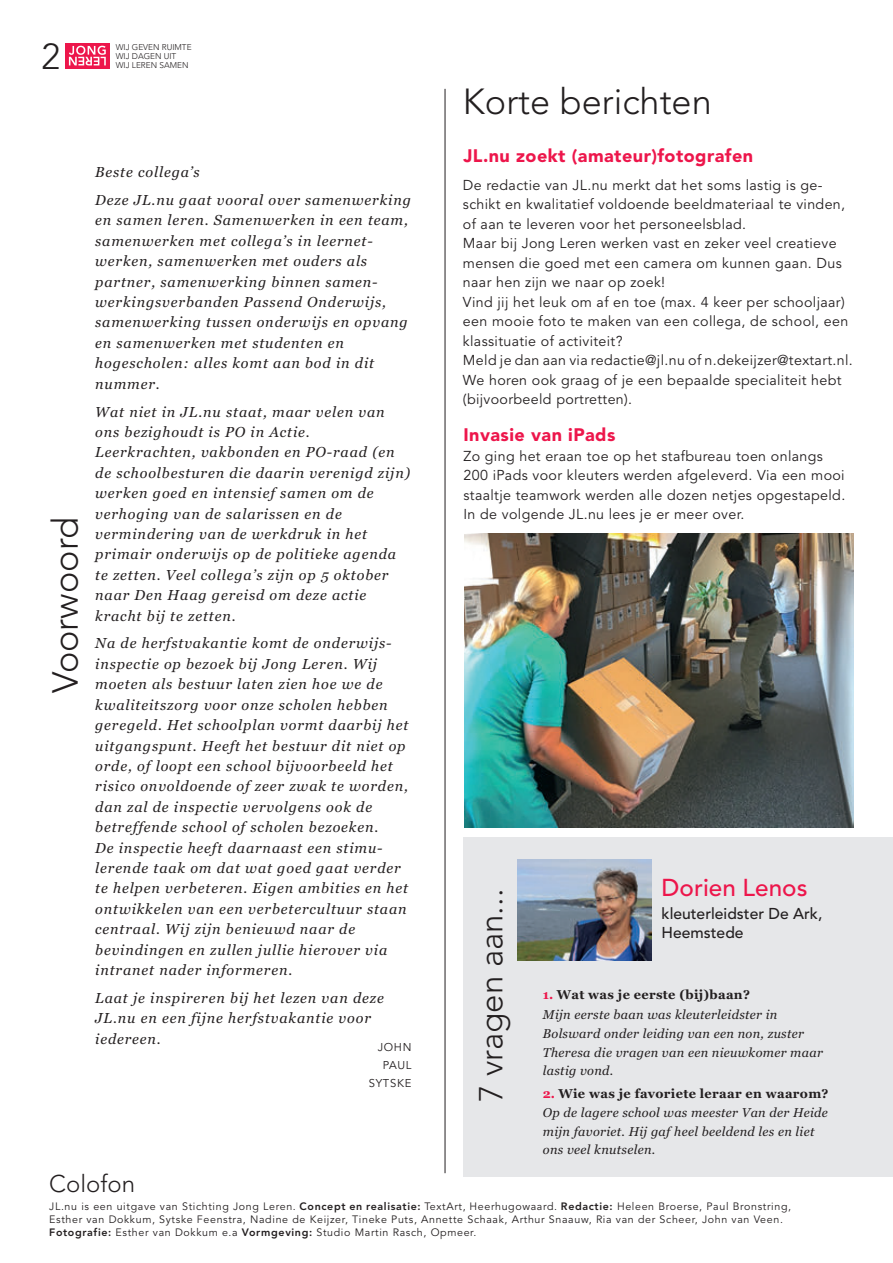
<style>
.page{position:relative;width:893px;height:1263px;background:#fff}
.page>*{position:absolute;margin:0;border:0;box-sizing:border-box;transform-origin:0 0}
.t1{font:300 36px "Avenir";color:#231f20}
.t2{font:300 33px "Avenir";color:#231f20}
.t3{font:500 24.3px "Avenir";color:#ed164b}
.t4{font:300 24px "Avenir";color:#231f20}
.t5{font:900 18px "Avenir";letter-spacing:.025em;color:#ed164b}
.t6{font:500 15.6px/19.2px "Avenir";color:#231f20}
.t7{font:italic 14.4px/20.4px "Georgia";letter-spacing:.06em;color:#231f20}
.t8{font:14.25px/19.5px "Avenir";letter-spacing:.025em;color:#231f20}
.t9{font:italic 12.75px/18.8px "Georgia";letter-spacing:.025em;color:#231f20}
.t10{font:11.25px/18px "Avenir";letter-spacing:.06em;color:#231f20;text-align:right}
.t11{font:10.65px/13.4px "Avenir";letter-spacing:.06em;color:#231f20}
.t12{font:300 8.25px/9.1px "Avenir";color:#231f20}
.s1{font-weight:700;font-style:normal;color:#ed164b}
.s2{font-weight:700;font-style:normal}
.s3{font-weight:800}
</style>
<div class="page">
<div style="left:463px;top:837px;width:430px;height:340px;background:#e6e7e9"></div>
<hr style="left:445px;top:89px;width:1px;height:1084px;background:#231f20">
<div style="left:65px;top:43px;width:45px;height:26px;background:#ed164b"></div>
<svg style="left:69px;top:46px;width:37px;height:19px"></svg>
<img style="left:517px;top:860px;width:134px;height:101px">
<img style="left:464px;top:534px;width:389px;height:293px">
<h1 class="t1" style="left:41px;top:41px;width:20px">2</h1>
<p class="t12" style="left:116px;top:43px;width:77px">WIJ GEVEN RUIMTE<br>WIJ DAGEN UIT<br>WIJ LEREN SAMEN</p>
<h1 class="t1" style="left:51px;top:693px;width:177px;rotate:-90deg">Voorwoord</h1>
<p class="t7" style="left:95px;top:159px;width:317px;line-height:27.9px">Beste collega’s<br>Deze JL.nu gaat vooral over samenwerking</p>
<p class="t7" style="left:95px;top:211px;width:314px">en samen leren. Samenwerken in een team, samenwerken met collega’s in leernet - werken, samenwerken met ouders als partner, samenwerking binnen samen - werkingsverbanden Passend Onderwijs, samenwerking tussen onderwijs en opvang en samenwerken met studenten en hogescholen: alles komt aan bod in dit nummer.</p>
<p class="t7" style="left:95px;top:402px;width:316px">Wat niet in JL.nu staat, maar velen van ons bezighoudt is PO in Actie.<br>Leerkrachten, vakbonden en PO-raad (en de schoolbesturen die daarin verenigd zijn) werken goed en intensief samen om de verhoging van de salarissen en de vermindering van de werkdruk in het primair onderwijs op de politieke agenda te zetten. Veel collega’s zijn op 5 oktober naar Den Haag gereisd om deze actie kracht bij te zetten.</p>
<p class="t7" style="left:95px;top:634px;width:315px">Na de herfstvakantie komt de onderwijs - inspectie op bezoek bij Jong Leren. Wij moeten als bestuur laten zien hoe we de kwaliteitszorg voor onze scholen hebben geregeld. Het schoolplan vormt daarbij het uitgangspunt. Heeft het bestuur dit niet op orde, of loopt een school bijvoorbeeld het risico onvoldoende of zeer zwak te worden, dan zal de inspectie vervolgens ook de betreffende school of scholen bezoeken.<br>De inspectie heeft daarnaast een stimu - lerende taak om dat wat goed gaat verder te helpen verbeteren. Eigen ambities en het ont wik kelen van een verbetercultuur staan centraal. Wij zijn benieuwd naar de bevindingen en zullen jullie hierover via intranet nader informeren.</p>
<p class="t7" style="left:95px;top:989px;width:290px">Laat je inspireren bij het lezen van deze<br>JL.nu en een fijne herfstvakantie voor iedereen.</p>
<p class="t10" style="left:369px;top:1039px;width:44px">JOHN<br>PAUL<br>SYTSKE</p>
<h1 class="t1" style="left:463px;top:87px;width:250px">Korte berichten</h1>
<p class="t5" style="left:463px;top:149px;width:291px">JL.nu zoekt (amateur)fotografen</p>
<p class="t8" style="left:463px;top:176px;width:391px">De redactie van JL.nu merkt dat het soms lastig is ge&shy;schikt en kwalitatief voldoende beeldmateriaal te vinden, of aan te leveren voor het personeelsblad.<br>Maar bij Jong Leren werken vast en zeker veel creatieve mensen die goed met een camera om kunnen gaan. Dus naar hen zijn we naar op zoek!<br>Vind jij het leuk om af en toe (max. 4 keer per schooljaar) een mooie foto te maken van een collega, de school, een klassituatie of activiteit?<br>Meld je dan aan via redactie@jl.nu of n.dekeijzer@textart.nl.<br>We horen ook graag of je een bepaalde specialiteit hebt (bijvoorbeeld portretten).</p>
<p class="t5" style="left:463px;top:428px;width:153px">Invasie van iPads</p>
<p class="t8" style="left:463px;top:448px;width:383px">Zo ging het eraan toe op het stafbureau toen onlangs 200 iPads voor kleuters werden afgeleverd. Via een mooi staaltje teamwork werden alle dozen netjes opgestapeld.<br>In de volgende JL.nu lees je er meer over.</p>
<h2 class="t2" style="left:477px;top:1102px;width:214px;rotate:-90deg">7 vragen aan...</h2>
<h3 class="t3" style="left:662px;top:878px;width:147px">Dorien Lenos</h3>
<p class="t6" style="left:662px;top:905px;width:162px">kleuterleidster De Ark,<br>Heemstede</p>
<p class="t9" style="left:543px;top:985px;width:236px;line-height:20.2px"><span class="s1">1.</span> <span class="s2">Wat was je eerste (bij)baan?<br></span>Mijn eerste baan was kleuterleidster in</p>
<p class="t9" style="left:543px;top:1025px;width:282px">Bolsward onder leiding van een non, zuster<br>Theresa die vragen van een nieuwkomer maar lastig vond.</p>
<p class="t9" style="left:543px;top:1085px;width:287px"><span class="s1">2.</span> <span class="s2">Wie was je favoriete leraar en waarom?<br></span>Op de lagere school was meester Van der Heide mijn favoriet. Hij gaf heel beeldend les en liet ons veel knutselen.</p>
<h3 class="t4" style="left:49px;top:1174px;width:87px">Colofon</h3>
<p class="t11" style="left:49px;top:1200px;width:743px">JL.nu is een uitgave van Stichting Jong Leren. <span class="s3">Concept en realisatie:</span> TextArt, Heerhugowaard. <span class="s3">Redactie:</span> Heleen Broerse, Paul Bronstring,<br>Esther van Dokkum, Sytske Feenstra, Nadine de Keijzer, Tineke Puts, Annette Schaak, Arthur Snaauw, Ria van der Scheer, John van Veen.<br><span class="s3">Fotografie:</span> Esther van Dokkum e.a <span class="s3">Vormgeving:</span> Studio Martin Rasch, Opmeer.</p>
</div>
